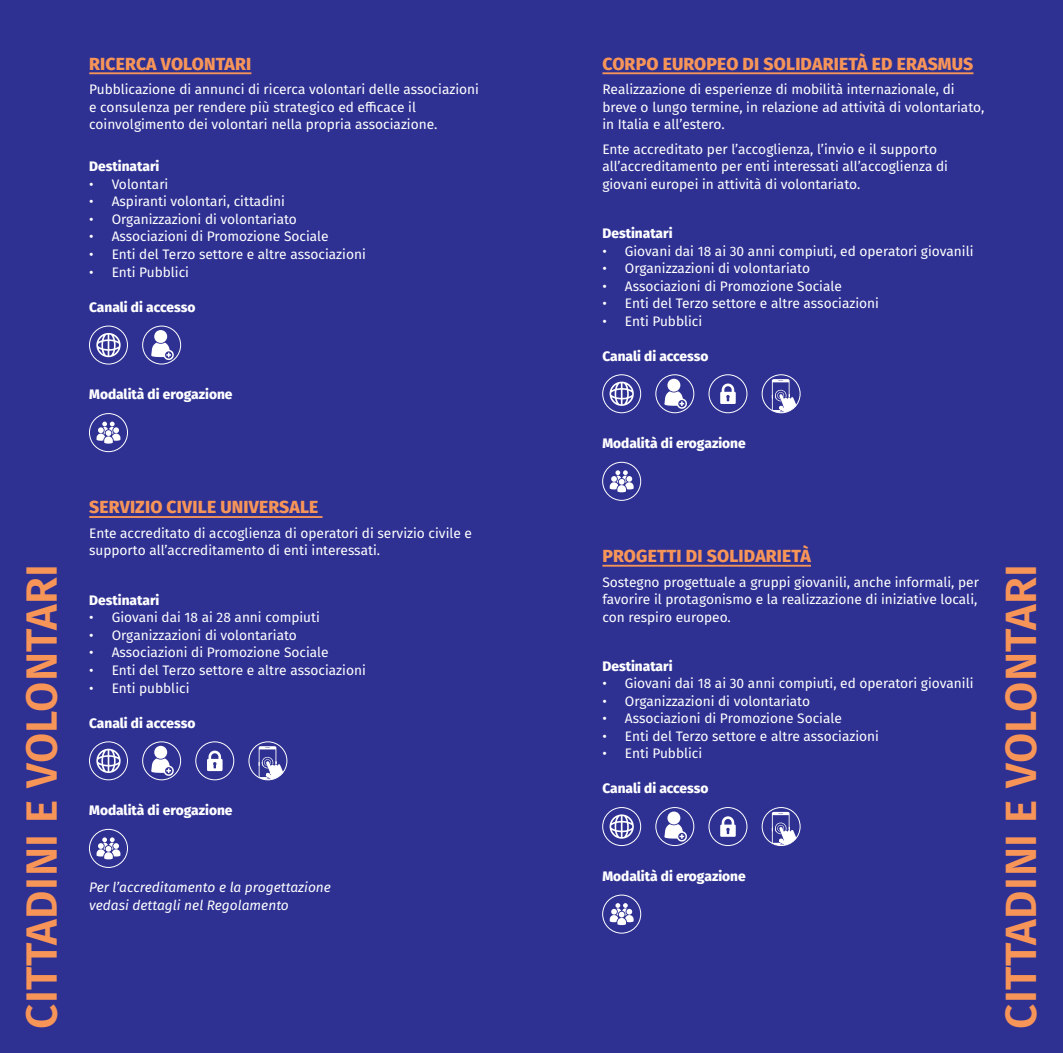
<style>
.page{position:relative;width:1063px;height:1053px;background:#fff}
.page>*{position:absolute;margin:0;border:0;box-sizing:border-box;transform-origin:0 0}
.t1{font:600 43.75px "Fira Sans";letter-spacing:.01em;color:#f79559}
.t2{font:800 17.5px "Fira Sans";letter-spacing:.01em;color:#f79559}
.t3{font:13.75px/17.5px "Fira Sans";color:#fff}
.t4{font:800 13.75px "Fira Sans";color:#fff}
.t5{font:italic 13.75px/17.5px "Fira Sans";color:#fff}
</style>
<div class="page">
<div style="left:531px;top:0;width:532px;height:1052px;background:#2e3092"></div>
<div style="left:0;top:0;width:531px;height:1052px;background:#2e3092"></div>
<hr style="left:89px;top:72px;width:162px;height:2px;background:#f79559">
<hr style="left:89px;top:516px;width:234px;height:2px;background:#f79559">
<svg style="left:96px;top:333px;width:25px;height:24px"></svg>
<div style="left:89px;top:326px;width:39px;height:38px;border:1px solid #fff;border-radius:50%"></div>
<div style="left:154px;top:330px;width:13px;height:13px;background:#fff;border-radius:50%"></div>
<svg style="left:151px;top:343px;width:23px;height:17px"></svg>
<div style="left:142px;top:326px;width:39px;height:38px;border:1px solid #fff;border-radius:50%"></div>
<svg style="left:97px;top:421px;width:23px;height:22px"></svg>
<div style="left:89px;top:413px;width:39px;height:39px;border:1px solid #fff;border-radius:50%"></div>
<svg style="left:96px;top:748px;width:25px;height:25px"></svg>
<div style="left:89px;top:741px;width:39px;height:39px;border:1px solid #fff;border-radius:50%"></div>
<div style="left:154px;top:745px;width:13px;height:13px;background:#fff;border-radius:50%"></div>
<svg style="left:151px;top:758px;width:23px;height:18px"></svg>
<div style="left:142px;top:741px;width:39px;height:39px;border:1px solid #fff;border-radius:50%"></div>
<svg style="left:207px;top:750px;width:16px;height:21px"></svg>
<div style="left:195px;top:741px;width:39px;height:39px;border:1px solid #fff;border-radius:50%"></div>
<svg style="left:259px;top:746px;width:25px;height:33px"></svg>
<div style="left:249px;top:741px;width:38px;height:39px;border:1px solid #fff;border-radius:50%"></div>
<svg style="left:97px;top:837px;width:23px;height:22px"></svg>
<div style="left:89px;top:829px;width:39px;height:38px;border:1px solid #fff;border-radius:50%"></div>
<hr style="left:602px;top:72px;width:371px;height:2px;background:#f79559">
<hr style="left:602px;top:564px;width:209px;height:2px;background:#f79559">
<svg style="left:610px;top:381px;width:24px;height:25px"></svg>
<div style="left:602px;top:374px;width:39px;height:39px;border:1px solid #fff;border-radius:50%"></div>
<div style="left:667px;top:378px;width:13px;height:13px;background:#fff;border-radius:50%"></div>
<svg style="left:664px;top:391px;width:23px;height:18px"></svg>
<div style="left:656px;top:374px;width:38px;height:39px;border:1px solid #fff;border-radius:50%"></div>
<svg style="left:720px;top:383px;width:16px;height:21px"></svg>
<div style="left:709px;top:374px;width:38px;height:39px;border:1px solid #fff;border-radius:50%"></div>
<svg style="left:772px;top:379px;width:25px;height:34px"></svg>
<div style="left:762px;top:374px;width:38px;height:39px;border:1px solid #fff;border-radius:50%"></div>
<svg style="left:610px;top:470px;width:24px;height:22px"></svg>
<div style="left:602px;top:462px;width:39px;height:38px;border:1px solid #fff;border-radius:50%"></div>
<svg style="left:610px;top:814px;width:24px;height:24px"></svg>
<div style="left:602px;top:807px;width:39px;height:38px;border:1px solid #fff;border-radius:50%"></div>
<div style="left:667px;top:811px;width:13px;height:13px;background:#fff;border-radius:50%"></div>
<svg style="left:664px;top:824px;width:23px;height:18px"></svg>
<div style="left:656px;top:807px;width:38px;height:38px;border:1px solid #fff;border-radius:50%"></div>
<svg style="left:720px;top:816px;width:16px;height:20px"></svg>
<div style="left:709px;top:807px;width:38px;height:38px;border:1px solid #fff;border-radius:50%"></div>
<svg style="left:772px;top:811px;width:25px;height:34px"></svg>
<div style="left:762px;top:807px;width:38px;height:38px;border:1px solid #fff;border-radius:50%"></div>
<svg style="left:610px;top:903px;width:24px;height:22px"></svg>
<div style="left:602px;top:894px;width:39px;height:39px;border:1px solid #fff;border-radius:50%"></div>
<p class="t2" style="left:89px;top:48px;width:164px">RICERCA VOLONTARI</p>
<p class="t3" style="left:89px;top:80px;width:391px">Pubblicazione di annunci di ricerca volontari delle associazioni e consulenza per rendere più strategico ed efficace il coinvolgimento dei volontari nella propria associazione.</p>
<p class="t4" style="left:89px;top:155px;width:72px">Destinatari</p>
<p class="t3" style="left:89px;top:175px;width:81px">• Volontari</p>
<p class="t3" style="left:89px;top:192px;width:197px">• Aspiranti volontari, cittadini</p>
<p class="t3" style="left:89px;top:210px;width:209px">• Organizzazioni di volontariato</p>
<p class="t3" style="left:89px;top:227px;width:241px">• Associazioni di Promozione Sociale</p>
<p class="t3" style="left:89px;top:245px;width:278px">• Enti del Terzo settore e altre associazioni</p>
<p class="t3" style="left:89px;top:263px;width:101px">• Enti Pubblici</p>
<p class="t4" style="left:89px;top:295px;width:108px">Canali di accesso</p>
<p class="t4" style="left:89px;top:382px;width:145px">Modalità di erogazione</p>
<p class="t2" style="left:602px;top:48px;width:372px">CORPO EUROPEO DI SOLIDARIETÀ ED ERASMUS</p>
<p class="t3" style="left:602px;top:80px;width:383px">Realizzazione di esperienze di mobilità internazionale, di breve o lungo termine, in relazione ad attività di volontariato, in Italia e all’estero.</p>
<p class="t3" style="left:602px;top:140px;width:347px">Ente accreditato per l’accoglienza, l’invio e il supporto all’accreditamento per enti interessati all’accoglienza di giovani europei in attività di volontariato.</p>
<p class="t4" style="left:602px;top:221px;width:72px">Destinatari</p>
<p class="t3" style="left:602px;top:241px;width:373px">• Giovani dai 18 ai 30 anni compiuti, ed operatori giovanili</p>
<p class="t3" style="left:602px;top:259px;width:209px">• Organizzazioni di volontariato</p>
<p class="t3" style="left:602px;top:276px;width:241px">• Associazioni di Promozione Sociale</p>
<p class="t3" style="left:602px;top:294px;width:278px">• Enti del Terzo settore e altre associazioni</p>
<p class="t3" style="left:602px;top:311px;width:101px">• Enti Pubblici</p>
<p class="t4" style="left:602px;top:344px;width:108px">Canali di accesso</p>
<p class="t4" style="left:602px;top:431px;width:145px">Modalità di erogazione</p>
<p class="t2" style="left:89px;top:492px;width:231px">SERVIZIO CIVILE UNIVERSALE</p>
<p class="t3" style="left:89px;top:524px;width:384px">Ente accreditato di accoglienza di operatori di servizio civile e supporto all’accreditamento di enti interessati.</p>
<p class="t4" style="left:89px;top:588px;width:72px">Destinatari</p>
<p class="t3" style="left:89px;top:608px;width:232px">• Giovani dai 18 ai 28 anni compiuti</p>
<p class="t3" style="left:89px;top:625px;width:209px">• Organizzazioni di volontariato</p>
<p class="t3" style="left:89px;top:643px;width:241px">• Associazioni di Promozione Sociale</p>
<p class="t3" style="left:89px;top:660px;width:278px">• Enti del Terzo settore e altre associazioni</p>
<p class="t3" style="left:89px;top:678px;width:102px">• Enti pubblici</p>
<p class="t4" style="left:89px;top:711px;width:108px">Canali di accesso</p>
<p class="t2" style="left:602px;top:540px;width:210px">PROGETTI DI SOLIDARIETÀ</p>
<p class="t3" style="left:602px;top:572px;width:378px;text-align:justify">Sostegno progettuale a gruppi giovanili, anche informali, per favorire il protagonismo e la realizzazione di iniziative locali, con respiro europeo.</p>
<p class="t4" style="left:602px;top:654px;width:72px">Destinatari</p>
<p class="t3" style="left:602px;top:674px;width:373px">• Giovani dai 18 ai 30 anni compiuti, ed operatori giovanili</p>
<p class="t3" style="left:602px;top:691px;width:209px">• Organizzazioni di volontariato</p>
<p class="t3" style="left:602px;top:709px;width:241px">• Associazioni di Promozione Sociale</p>
<p class="t3" style="left:602px;top:726px;width:278px">• Enti del Terzo settore e altre associazioni</p>
<p class="t3" style="left:602px;top:744px;width:101px">• Enti Pubblici</p>
<p class="t4" style="left:602px;top:776px;width:108px">Canali di accesso</p>
<h1 class="t1" style="left:6px;top:1028px;width:466px;rotate:-90deg">CITTADINI E VOLONTARI</h1>
<h1 class="t1" style="left:985px;top:1028px;width:466px;rotate:-90deg">CITTADINI E VOLONTARI</h1>
<p class="t4" style="left:89px;top:798px;width:145px">Modalità di erogazione</p>
<p class="t4" style="left:602px;top:864px;width:145px">Modalità di erogazione</p>
<p class="t5" style="left:89px;top:878px;width:243px">Per l’accreditamento e la progettazione vedasi dettagli nel Regolamento</p>
</div>
